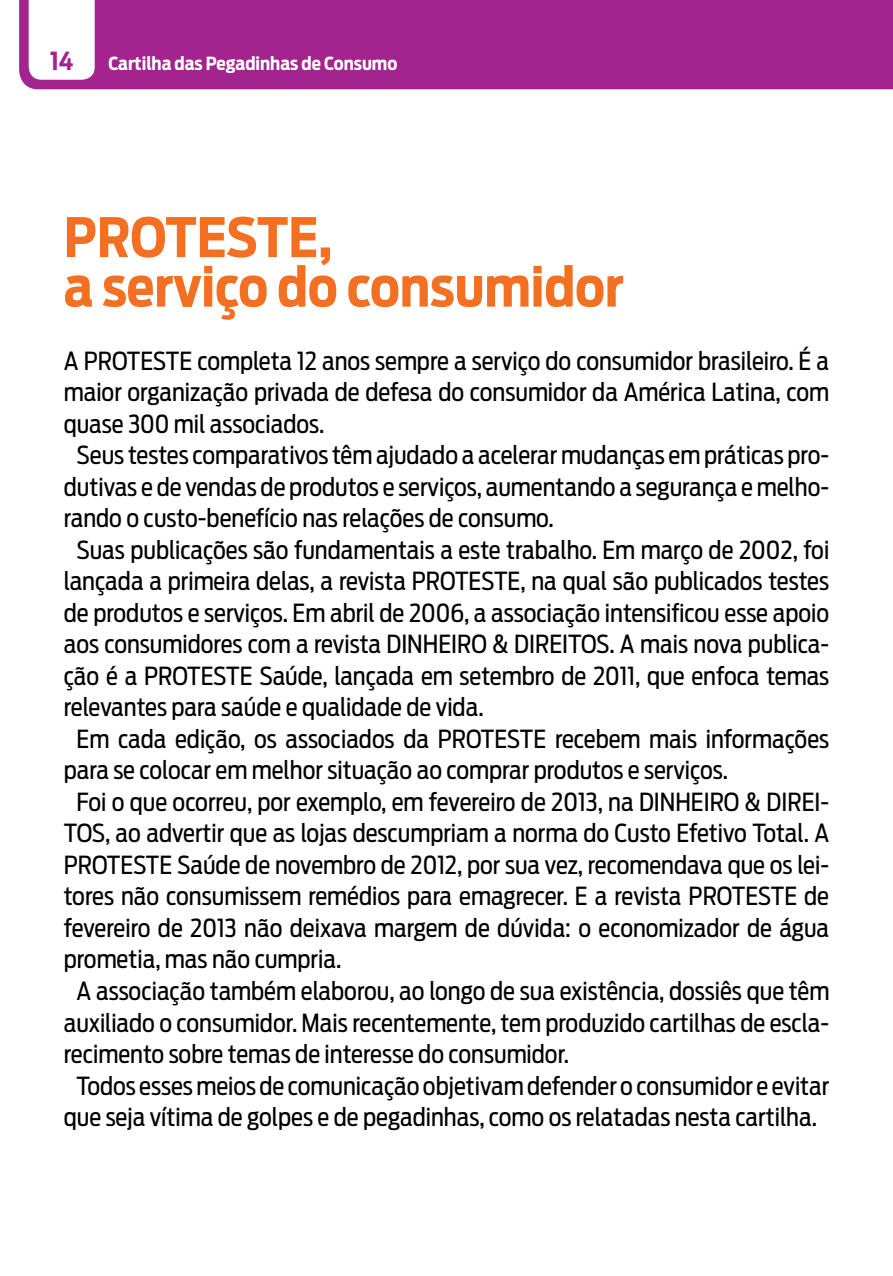
<style>
.page{position:relative;width:893px;height:1276px;background:#fff}
.page>*{position:absolute;margin:0;border:0;box-sizing:border-box;transform-origin:0 0}
.t1{font:700 54px/49.5px "Antenna Cond";color:#f36f21}
.t2{font:24.75px "Antenna Cond";color:#000}
.t3{font:700 24.75px "Antenna Cond";color:#a3238f}
.t4{font:700 18px "Antenna Cond";color:#fff}
</style>
<div class="page">
<div style="left:19px;top:0;width:874px;height:89px;background:#a3238f"></div>
<svg style="left:29px;top:0;width:66px;height:80px"></svg>
<p class="t3" style="left:50px;top:46px;width:25px">14</p>
<p class="t4" style="left:108px;top:52px;width:290px">Cartilha das Pegadinhas de Consumo</p>
<h1 class="t1" style="left:64px;top:213px;width:561px">PROTESTE,<br>a serviço do consumidor</h1>
<p class="t2" style="left:64px;top:346px;width:767px">A PROTESTE completa 12 anos sempre a serviço do consumidor brasileiro. É a</p>
<p class="t2" style="left:64px;top:377px;width:767px">maior organização privada de defesa do consumidor da América Latina, com</p>
<p class="t2" style="left:64px;top:409px;width:262px">quase 300 mil associados.</p>
<p class="t2" style="left:77px;top:440px;width:754px">Seus testes comparativos têm ajudado a acelerar mudanças em práticas pro-</p>
<p class="t2" style="left:64px;top:472px;width:767px">dutivas e de vendas de produtos e serviços, aumentando a segurança e melho-</p>
<p class="t2" style="left:64px;top:503px;width:492px">rando o custo-benefício nas relações de consumo.</p>
<p class="t2" style="left:77px;top:535px;width:754px">Suas publicações são fundamentais a este trabalho. Em março de 2002, foi</p>
<p class="t2" style="left:64px;top:566px;width:767px">lançada a primeira delas, a revista PROTESTE, na qual são publicados testes</p>
<p class="t2" style="left:64px;top:598px;width:767px">de produtos e serviços. Em abril de 2006, a associação intensificou esse apoio</p>
<p class="t2" style="left:64px;top:629px;width:767px">aos consumidores com a revista DINHEIRO &amp; DIREITOS. A mais nova publica-</p>
<p class="t2" style="left:64px;top:661px;width:767px">ção é a PROTESTE Saúde, lançada em setembro de 2011, que enfoca temas</p>
<p class="t2" style="left:64px;top:692px;width:421px">relevantes para saúde e qualidade de vida.</p>
<p class="t2" style="left:77px;top:724px;width:754px">Em cada edição, os associados da PROTESTE recebem mais informações</p>
<p class="t2" style="left:64px;top:755px;width:666px">para se colocar em melhor situação ao comprar produtos e serviços.</p>
<p class="t2" style="left:77px;top:787px;width:754px">Foi o que ocorreu, por exemplo, em fevereiro de 2013, na DINHEIRO &amp; DIREI-</p>
<p class="t2" style="left:64px;top:818px;width:767px">TOS, ao advertir que as lojas descumpriam a norma do Custo Efetivo Total. A</p>
<p class="t2" style="left:64px;top:850px;width:767px">PROTESTE Saúde de novembro de 2012, por sua vez, recomendava que os lei-</p>
<p class="t2" style="left:64px;top:881px;width:767px">tores não consumissem remédios para emagrecer. E a revista PROTESTE de</p>
<p class="t2" style="left:64px;top:913px;width:767px">fevereiro de 2013 não deixava margem de dúvida: o economizador de água</p>
<p class="t2" style="left:64px;top:944px;width:279px">prometia, mas não cumpria.</p>
<p class="t2" style="left:77px;top:976px;width:754px">A associação também elaborou, ao longo de sua existência, dossiês que têm</p>
<p class="t2" style="left:64px;top:1007px;width:767px">auxiliado o consumidor. Mais recentemente, tem produzido cartilhas de escla-</p>
<p class="t2" style="left:64px;top:1039px;width:507px">recimento sobre temas de interesse do consumidor.</p>
<p class="t2" style="left:77px;top:1070px;width:754px">Todos esses meios de comunicação objetivam defender o consumidor e evitar</p>
<p class="t2" style="left:64px;top:1102px;width:755px">que seja vítima de golpes e de pegadinhas, como os relatadas nesta cartilha.</p>
</div>
